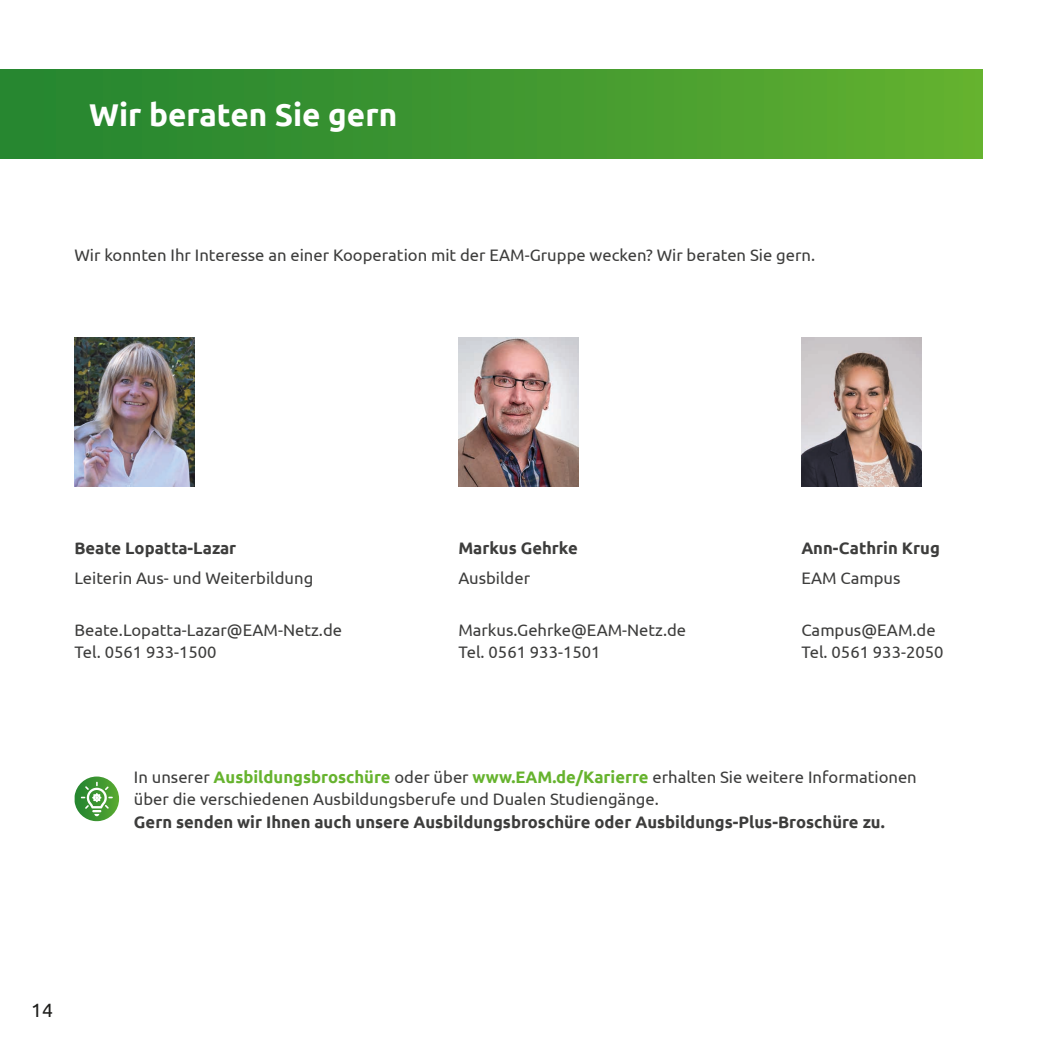
<style>
.page{position:relative;width:1042px;height:1042px;background:#fff}
.page>*{position:absolute;margin:0;border:0;box-sizing:border-box;transform-origin:0 0}
.t1{font:700 31.5px "Ubuntu";color:#fff}
.t2{font:19.25px "Ubuntu";color:#1d1d1b}
.t3{font:16.62px/22.2px "Ubuntu";color:#3d3d3c}
.t4{font:700 16.62px "Ubuntu";color:#3d3d3c}
.s1{font-weight:700;color:#66b32e}
</style>
<div class="page">
<div style="left:0;top:69px;width:982px;height:90px;background:linear-gradient(to right,#218230,#62b02f)"></div>
<img style="left:74px;top:337px;width:121px;height:149px">
<img style="left:458px;top:337px;width:121px;height:149px">
<img style="left:801px;top:337px;width:120px;height:149px">
<svg style="left:75px;top:776px;width:44px;height:45px"></svg>
<h1 class="t1" style="left:89px;top:96px;width:309px">Wir beraten Sie gern</h1>
<p class="t3" style="left:74px;top:243px;width:742px">Wir konnten Ihr Interesse an einer Kooperation mit der EAM-Gruppe wecken? Wir beraten Sie gern.</p>
<p class="t4" style="left:74px;top:538px;width:163px">Beate Lopatta-Lazar</p>
<p class="t3" style="left:74px;top:566px;width:240px">Leiterin Aus- und Weiterbildung</p>
<p class="t3" style="left:74px;top:618px;width:269px">Beate.Lopatta-Lazar@EAM-Netz.de<br>Tel. 0561 933-1500</p>
<p class="t4" style="left:458px;top:538px;width:121px">Markus Gehrke</p>
<p class="t3" style="left:458px;top:566px;width:73px">Ausbilder</p>
<p class="t3" style="left:458px;top:618px;width:229px">Markus.Gehrke@EAM-Netz.de<br>Tel. 0561 933-1501</p>
<p class="t4" style="left:801px;top:538px;width:140px">Ann-Cathrin Krug</p>
<p class="t3" style="left:801px;top:566px;width:101px">EAM Campus</p>
<p class="t3" style="left:801px;top:618px;width:144px">Campus@EAM.de<br>Tel. 0561 933-2050</p>
<p class="t3" style="left:134px;top:765px;width:784px">In unserer <span class="s1">Ausbildungsbroschüre</span> oder über <span class="s1">www.EAM.de/Karierre</span> erhalten Sie weitere Informationen über die verschiedenen Ausbildungsberufe und Dualen Studiengänge.</p>
<p class="t4" style="left:134px;top:811px;width:752px">Gern senden wir Ihnen auch unsere Ausbildungsbroschüre oder Ausbildungs-Plus-Broschüre zu.</p>
<p class="t2" style="left:31px;top:998px;width:23px">14</p>
</div>
